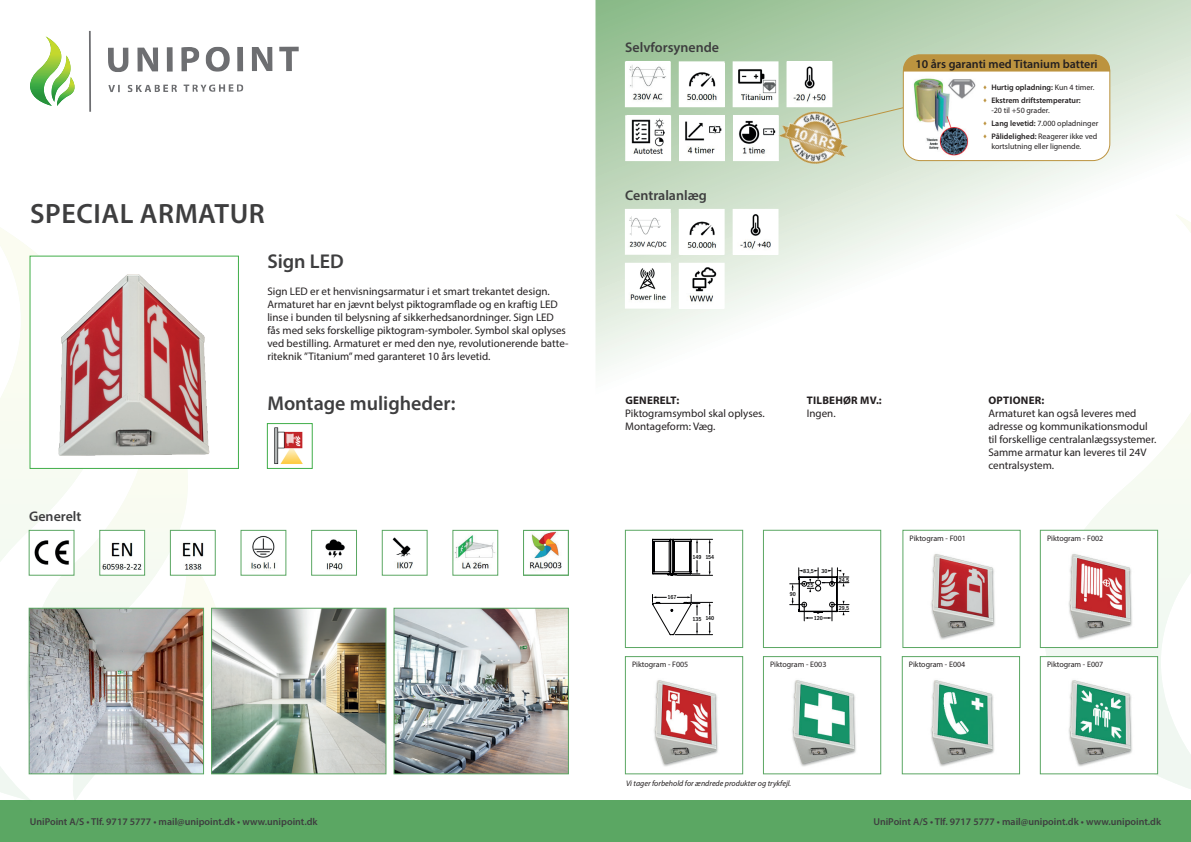
<style>
.page{position:relative;width:1191px;height:842px;background:#fff}
.page>*{position:absolute;margin:0;border:0;box-sizing:border-box;transform-origin:0 0}
.t1{font:600 28px "Myriad Pro";letter-spacing:.02em;color:#3e3e3f}
.t2{font:600 20px "Myriad Pro";color:#3e3e3f}
.t3{font:600 14px "Myriad Pro";color:#3e3e3f}
.t4{font:600 12px "Myriad Pro";color:#231f20}
.t5{font:11px/13px "Myriad Pro";color:#231f20}
.t6{font:700 11px "Myriad Pro";letter-spacing:.02em;color:#231f20}
.t7{font:600 10px "Myriad Pro";color:#3e3e3f}
.t8{font:8px/10px "Myriad Pro";color:#231f20}
.t9{font:600 8px/10px "Myriad Pro";color:#231f20}
.t10{font:italic 8px "Myriad Pro";color:#231f20}
.t11{font:500 condensed 5.9px "Franklin Gothic";color:#000002}
.s1{color:#bc933f}
.s2{font-weight:400}
.s3{font-weight:600}
</style>
<div class="page">
<div style="left:0;top:800px;width:1191px;height:42px;background:#5ba763"></div>
<svg style="left:0;top:228px;width:110px;height:92px"></svg>
<svg style="left:0;top:320px;width:73px;height:480px"></svg>
<svg style="left:27px;top:374px;width:161px;height:393px;fill:#f9fbf2"></svg>
<svg style="left:73px;top:555px;width:200px;height:245px"></svg>
<svg style="left:36px;top:469px;width:140px;height:139px"></svg>
<svg style="left:1044px;top:421px;width:147px;height:368px"></svg>
<svg style="left:595px;top:0;width:596px;height:421px"></svg>
<img style="left:32px;top:259px;width:178px;height:208px">
<div style="left:30px;top:256px;width:209px;height:213px;border:1px solid #40ae49"></div>
<img style="left:274px;top:427px;width:29px;height:37px">
<div style="left:267px;top:423px;width:45px;height:46px;border:1px solid #40ae49"></div>
<img style="left:392px;top:537px;width:21px;height:32px">
<div style="left:382px;top:530px;width:45px;height:45px;border:1px solid #5ba763"></div>
<img style="left:325px;top:539px;width:20px;height:31px">
<div style="left:311px;top:530px;width:46px;height:45px;border:1px solid #5ba763"></div>
<img style="left:31px;top:532px;width:41px;height:41px">
<div style="left:29px;top:530px;width:45px;height:45px;border:1px solid #5ba763"></div>
<img style="left:455px;top:535px;width:40px;height:34px">
<div style="left:452px;top:530px;width:46px;height:45px;border:1px solid #5ba763"></div>
<img style="left:243px;top:535px;width:33px;height:38px">
<img style="left:529px;top:532px;width:33px;height:39px">
<div style="left:523px;top:530px;width:45px;height:45px;border:1px solid #5ba763"></div>
<div style="left:625px;top:209px;width:45px;height:45px;background:#fff"></div>
<img style="left:629px;top:216px;width:38px;height:32px">
<img style="left:627px;top:265px;width:41px;height:41px">
<img style="left:681px;top:265px;width:41px;height:41px">
<img style="left:735px;top:64px;width:41px;height:41px">
<img style="left:681px;top:64px;width:41px;height:41px">
<img style="left:627px;top:64px;width:41px;height:41px">
<img style="left:788px;top:64px;width:42px;height:26px">
<div style="left:786px;top:62px;width:46px;height:45px;border:1px solid #fff"></div>
<img style="left:627px;top:117px;width:42px;height:42px">
<div style="left:625px;top:115px;width:46px;height:46px;border:1px solid #fff"></div>
<img style="left:681px;top:117px;width:41px;height:42px">
<img style="left:735px;top:117px;width:31px;height:42px">
<img style="left:735px;top:211px;width:41px;height:41px">
<div style="left:679px;top:209px;width:45px;height:45px;background:#fff"></div>
<img style="left:687px;top:221px;width:29px;height:27px">
<div style="left:625px;top:530px;width:118px;height:118px;background:#fff;border:1px solid #5ba763"></div>
<svg style="left:652px;top:538px;width:61px;height:97px"></svg>
<div style="left:763px;top:530px;width:118px;height:118px;background:#fff;border:1px solid #5ba763"></div>
<img style="left:654px;top:680px;width:64px;height:87px">
<div style="left:625px;top:656px;width:118px;height:118px;border:1px solid #5ba763"></div>
<img style="left:931px;top:554px;width:64px;height:86px">
<div style="left:902px;top:530px;width:118px;height:118px;border:1px solid #5ba763"></div>
<img style="left:1044px;top:532px;width:111px;height:114px">
<div style="left:1040px;top:530px;width:117px;height:118px;border:1px solid #5ba763"></div>
<img style="left:930px;top:680px;width:64px;height:87px">
<div style="left:902px;top:656px;width:117px;height:118px;border:1px solid #5ba763"></div>
<img style="left:792px;top:680px;width:64px;height:87px">
<div style="left:763px;top:656px;width:118px;height:118px;border:1px solid #5ba763"></div>
<img style="left:1044px;top:658px;width:111px;height:114px">
<div style="left:1040px;top:656px;width:117px;height:118px;border:1px solid #5ba763"></div>
<svg style="left:789px;top:568px;width:60px;height:54px"></svg>
<svg style="left:864px;top:107px;width:39px;height:18px"></svg>
<img style="left:766px;top:90px;width:98px;height:97px">
<div style="left:903px;top:55px;width:206px;height:106px;background:#fff;border-radius:17px"></div>
<div style="left:903px;top:55px;width:207px;height:106px;border:1px solid #bc933f;border-radius:17px"></div>
<img style="left:912px;top:78px;width:57px;height:80px">
<svg style="left:903px;top:55px;width:207px;height:17px;background:#be9747"></svg>
<img style="left:946px;top:79px;width:29px;height:21px">
<img style="left:101px;top:532px;width:42px;height:41px">
<div style="left:99px;top:530px;width:46px;height:45px;border:1px solid #5ba763"></div>
<img style="left:172px;top:532px;width:41px;height:41px">
<div style="left:170px;top:530px;width:45px;height:45px;border:1px solid #5ba763"></div>
<img style="left:31px;top:610px;width:171px;height:162px">
<div style="left:29px;top:608px;width:175px;height:166px;border:1px solid #5ba763"></div>
<img style="left:213px;top:610px;width:171px;height:162px">
<div style="left:211px;top:608px;width:175px;height:166px;border:1px solid #5ba763"></div>
<img style="left:396px;top:610px;width:170px;height:162px">
<div style="left:394px;top:608px;width:174px;height:166px;border:1px solid #5ba763"></div>
<svg style="left:108px;top:47px;width:21px;height:25px"></svg>
<svg style="left:137px;top:47px;width:21px;height:25px"></svg>
<div style="left:167px;top:47px;width:6px;height:25px;background:#6d6e71"></div>
<svg style="left:181px;top:47px;width:18px;height:25px"></svg>
<svg style="left:205px;top:47px;width:25px;height:25px"></svg>
<div style="left:237px;top:47px;width:6px;height:24px;background:#6d6e71"></div>
<svg style="left:252px;top:47px;width:21px;height:24px"></svg>
<svg style="left:279px;top:47px;width:20px;height:24px"></svg>
<svg style="left:108px;top:85px;width:12px;height:7px"></svg>
<svg style="left:128px;top:85px;width:49px;height:7px"></svg>
<svg style="left:184px;top:84px;width:59px;height:8px"></svg>
<svg style="left:30px;top:36px;width:45px;height:70px"></svg>
<svg style="left:89px;top:31px;width:2px;height:81px"></svg>
<h1 class="t1" style="left:30px;top:196px;width:236px">SPECIAL ARMATUR</h1>
<p class="t3" style="left:29px;top:507px;width:54px">Generelt</p>
<h2 class="t2" style="left:267px;top:248px;width:78px">Sign LED</h2>
<p class="t5" style="left:267px;top:284px;width:303px">Sign LED er et henvisningsarmatur i et smart trekantet design.<br>Armaturet har en jævnt belyst piktogramflade og en kraftig LED linse i bunden til belysning af sikkerhedsanordninger. Sign LED fås med seks forskellige piktogram-symboler. Symbol skal oplyses ved bestilling. Armaturet er med den nye, revolutionerende batte&shy;riteknik ”Titanium” med garanteret 10 års levetid.</p>
<h2 class="t2" style="left:267px;top:391px;width:189px">Montage muligheder:</h2>
<p class="t3" style="left:625px;top:39px;width:95px">Selvforsynende</p>
<p class="t3" style="left:625px;top:186px;width:83px">Centralanlæg</p>
<p class="t4" style="left:915px;top:56px;width:184px">10 års garanti med Titanium batteri</p>
<p class="t9" style="left:982px;top:82px;width:113px"><span class="s1">▲</span> Hurtig opladning: <span class="s2">Kun 4 timer.</span></p>
<p class="t9" style="left:991px;top:95px;width:91px;text-indent:-9px"><span class="s1">▲</span> Ekstrem driftstemperatur: <span class="s2">-20 til +50 grader.</span></p>
<p class="t8" style="left:982px;top:118px;width:117px"><span class="s1">▲</span> <span class="s3">Lang levetid:</span> 7.000 opladninger</p>
<p class="t8" style="left:991px;top:131px;width:107px;text-indent:-9px"><span class="s1">▲</span> <span class="s3">Pålidelighed:</span> Reagerer ikke ved kortslutning eller lignende.</p>
<p class="t6" style="left:625px;top:393px;width:55px">GENERELT:</p>
<p class="t5" style="left:625px;top:406px;width:141px">Piktogramsymbol skal oplyses.<br>Montageform: Væg.</p>
<p class="t6" style="left:807px;top:393px;width:76px">TILBEHØR MV.:</p>
<p class="t5" style="left:807px;top:406px;width:30px">Ingen.</p>
<p class="t6" style="left:988px;top:393px;width:57px">OPTIONER:</p>
<p class="t5" style="left:988px;top:406px;width:170px">Armaturet kan også leveres med adresse og kommunikationsmodul til forskellige centralanlægssystemer.<br>Samme armatur kan leveres til 24V centralsystem.</p>
<p class="t8" style="left:909px;top:533px;width:58px">Piktogram - F001</p>
<p class="t8" style="left:1047px;top:533px;width:58px">Piktogram - F002</p>
<p class="t11" style="left:692px;top:555px;width:23px">149 154</p>
<p class="t11" style="left:820px;top:568px;width:12px">29,5</p>
<p class="t11" style="left:803px;top:569px;width:12px">83,5</p>
<p class="t11" style="left:821px;top:569px;width:8px">30</p>
<p class="t11" style="left:807px;top:583px;width:8px">25</p>
<p class="t11" style="left:838px;top:578px;width:12px">24,5</p>
<p class="t11" style="left:667px;top:595px;width:10px">167</p>
<p class="t11" style="left:789px;top:592px;width:8px">90</p>
<p class="t11" style="left:838px;top:606px;width:12px">29,5</p>
<p class="t11" style="left:692px;top:617px;width:23px">135 140</p>
<p class="t11" style="left:813px;top:616px;width:11px">120</p>
<p class="t8" style="left:632px;top:660px;width:58px">Piktogram - F005</p>
<p class="t8" style="left:770px;top:660px;width:58px">Piktogram - E003</p>
<p class="t8" style="left:909px;top:660px;width:58px">Piktogram - E004</p>
<p class="t8" style="left:1047px;top:660px;width:58px">Piktogram - E007</p>
<p class="t10" style="left:626px;top:779px;width:167px">Vi tager forbehold for ændrede produkter og trykfejl.</p>
<p class="t7" style="left:30px;top:815px;width:289px">UniPoint A/S • Tlf. 9717 5777 • mail@unipoint.dk • www.unipoint.dk</p>
<p class="t7" style="left:873px;top:815px;width:289px">UniPoint A/S • Tlf. 9717 5777 • mail@unipoint.dk • www.unipoint.dk</p>
</div>
